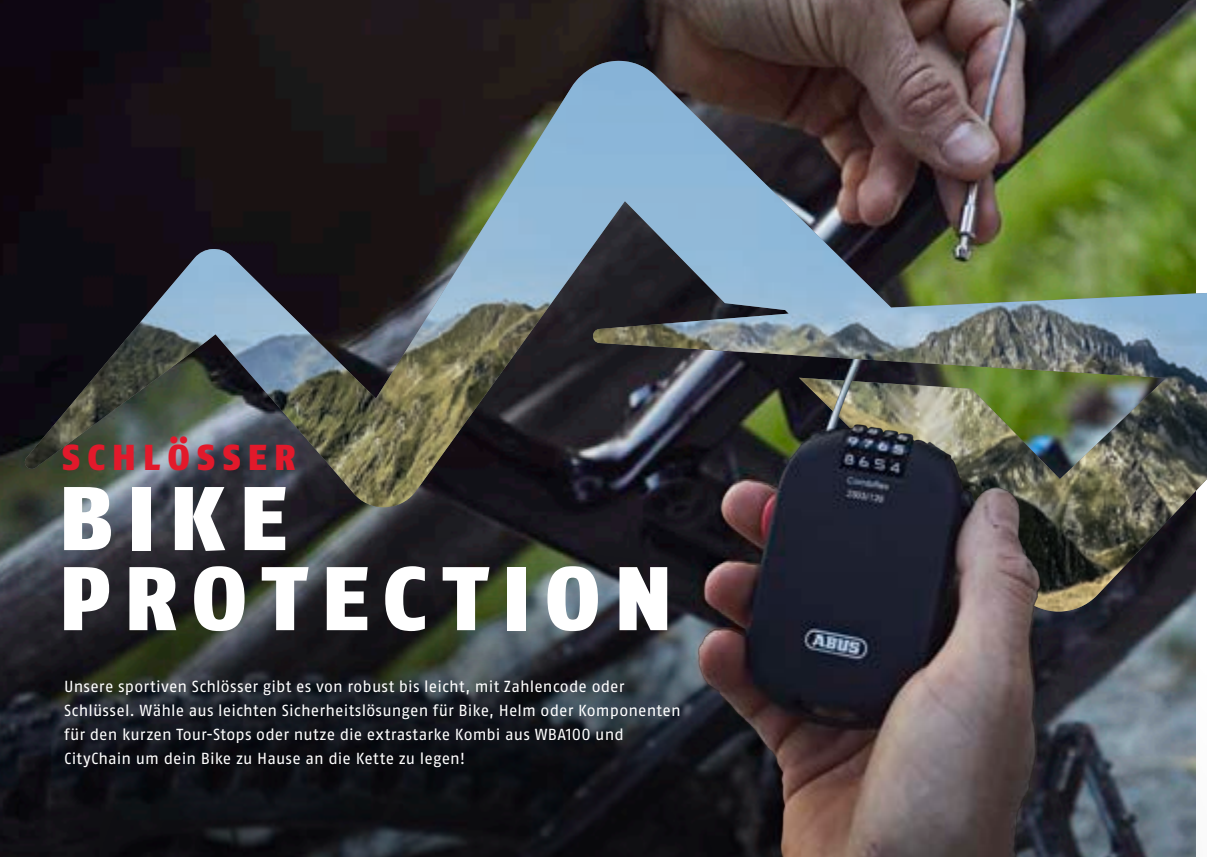
<style>
.page{position:relative;width:1207px;height:857px;background:#fff}
.page>*{position:absolute;margin:0;border:0;box-sizing:border-box;transform-origin:0 0}
.t1{font:900 90px/80px "ABUS Fago Pro";letter-spacing:.155em;color:#fff}
.t2{font:900 36px "ABUS Fago Pro";letter-spacing:.205em;color:#e2192b}
.t3{font:16px/24px "ABUS Fago Pro";letter-spacing:.01em;color:#fff}
</style>
<div class="page">
<img style="left:0;top:0;width:1195px;height:448px">
<img style="left:24px;top:61px;width:1182px;height:387px">
<img style="left:0;top:448px;width:1206px;height:408px">
<img style="left:659px;top:367px;width:536px;height:489px">
<svg style="left:0;top:0;width:6px;height:8px"></svg>
<h2 class="t2" style="left:62px;top:435px;width:235px">SCHLÖSSER</h2>
<h1 class="t1" style="left:59px;top:478px;width:615px">BIKE<br>PROTECTION</h1>
<p class="t3" style="left:64px;top:673px;width:618px">Unsere sportiven Schlösser gibt es von robust bis leicht, mit Zahlencode oder Schlüssel. Wähle aus leichten Sicherheitslösungen für Bike, Helm oder Komponenten für den kurzen Tour-Stops oder nutze die extrastarke Kombi aus WBA100 und CityChain um dein Bike zu Hause an die Kette zu legen!</p>
</div>
